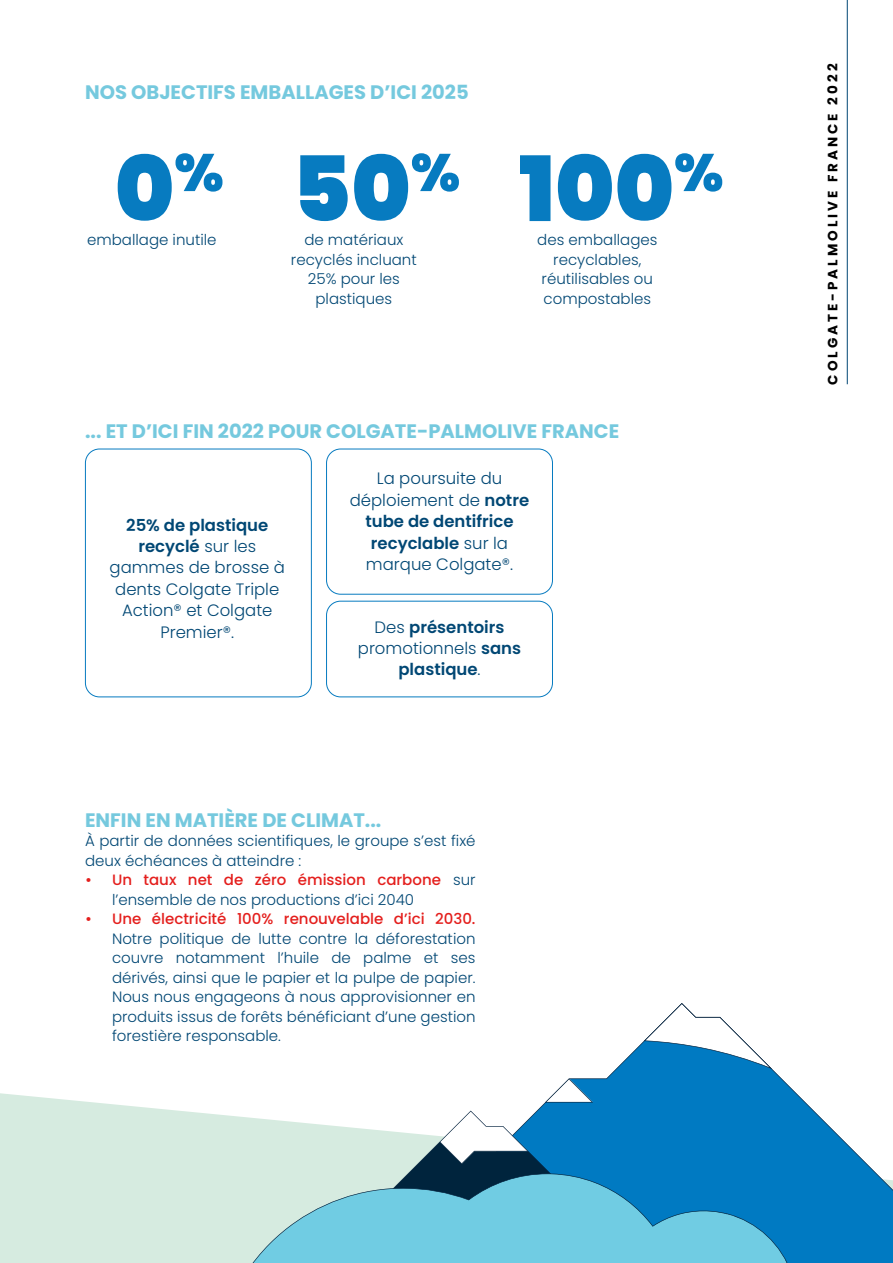
<style>
.page{position:relative;width:893px;height:1263px;background:#fff}
.page>*{position:absolute;margin:0;border:0;box-sizing:border-box;transform-origin:0 0}
.t1{font:900 90px "Poppins";color:#077bc0}
.t2{font:700 19.5px "Poppins";color:#75c9de}
.t3{font:300 16.5px/21.5px "Poppins";color:#004774;text-align:center}
.t4{font:600 16.5px/21.5px "Poppins";color:#004774;text-align:center}
.t5{font:300 15px/19.5px "Poppins";color:#004774}
.t6{font:500 15px "Poppins";color:#e41f1d}
.t7{font:700 13.5px "Poppins";letter-spacing:.22em;color:#000}
.s1{font-weight:600}
.s2{font-weight:300}
.s3{font-weight:500;color:#e41f1d}
</style>
<div class="page">
<svg style="left:0;top:1093px;width:392px;height:170px;background:#dbede4"></svg>
<hr style="left:847px;top:0;width:1px;height:384px;background:#004774">
<svg style="left:537px;top:1003px;width:356px;height:260px;fill:#007ac2"></svg>
<svg style="left:545px;top:1078px;width:48px;height:24px"></svg>
<svg style="left:392px;top:1110px;width:160px;height:63px"></svg>
<svg style="left:244px;top:1173px;width:548px;height:90px;background:#64b9d4"></svg>
<div style="left:326px;top:449px;width:227px;height:146px;border:1px solid #077bc0;border-radius:14px"></div>
<div style="left:85px;top:449px;width:227px;height:248px;border:1px solid #077bc0;border-radius:14px"></div>
<div style="left:326px;top:601px;width:227px;height:96px;border:1px solid #077bc0;border-radius:14px"></div>
<h2 class="t2" style="left:85px;top:81px;width:385px">NOS OBJECTIFS EMBALLAGES D’ICI 2025</h2>
<h1 class="t1" style="left:115px;top:137px;width:610px">0<sup>%</sup> 50<sup>%</sup> 100<sup>%</sup></h1>
<p class="t5" style="left:87px;top:230px;width:131px">emballage inutile</p>
<p class="t5" style="left:291px;top:230px;width:127px;text-align:center">de matériaux recyclés incluant<br>25% pour les plastiques</p>
<p class="t5" style="left:537px;top:230px;width:122px;text-align:center">des emballages recyclables, réutilisables ou compostables</p>
<h2 class="t2" style="left:85px;top:419px;width:536px">... ET D’ICI FIN 2022 POUR COLGATE-PALMOLIVE FRANCE</h2>
<p class="t3" style="left:350px;top:468px;width:181px">La poursuite du déploiement de <span class="s1">notre tube de dentifrice recyclable</span> sur la marque Colgate®.</p>
<p class="t3" style="left:110px;top:514px;width:177px"><span class="s1">25% de plastique recyclé</span> sur les gammes de brosse à dents Colgate Triple<br>Action® et Colgate<br>Premier®.</p>
<p class="t4" style="left:358px;top:616px;width:165px"><span class="s2">Des</span> présentoirs <span class="s2">promotionnels</span> sans plastique<span class="s2">.</span></p>
<h2 class="t2" style="left:85px;top:809px;width:298px">ENFIN EN MATIÈRE DE CLIMAT...</h2>
<p class="t5" style="left:85px;top:831px;width:392px">À partir de données scientifiques, le groupe s’est fixé deux échéances à atteindre :</p>
<p class="t5" style="left:112px;top:870px;width:365px;text-indent:-27px"><span class="s3">• Un taux net de zéro émission carbone</span> sur l’ensemble de nos productions d’ici 2040</p>
<p class="t6" style="left:85px;top:910px;width:392px">• Une électricité 100% renouvelable d’ici 2030.</p>
<p class="t5" style="left:112px;top:929px;width:365px;text-align:justify">Notre politique de lutte contre la déforestation couvre notamment l’huile de palme et ses dérivés, ainsi que le papier et la pulpe de papier.<br>Nous nous engageons à nous approvisionner en produits issus de forêts bénéficiant d’une gestion forestière responsable.</p>
<p class="t7" style="left:825px;top:385px;width:322px;rotate:-90deg">COLGATE-PALMOLIVE FRANCE 2022</p>
</div>
